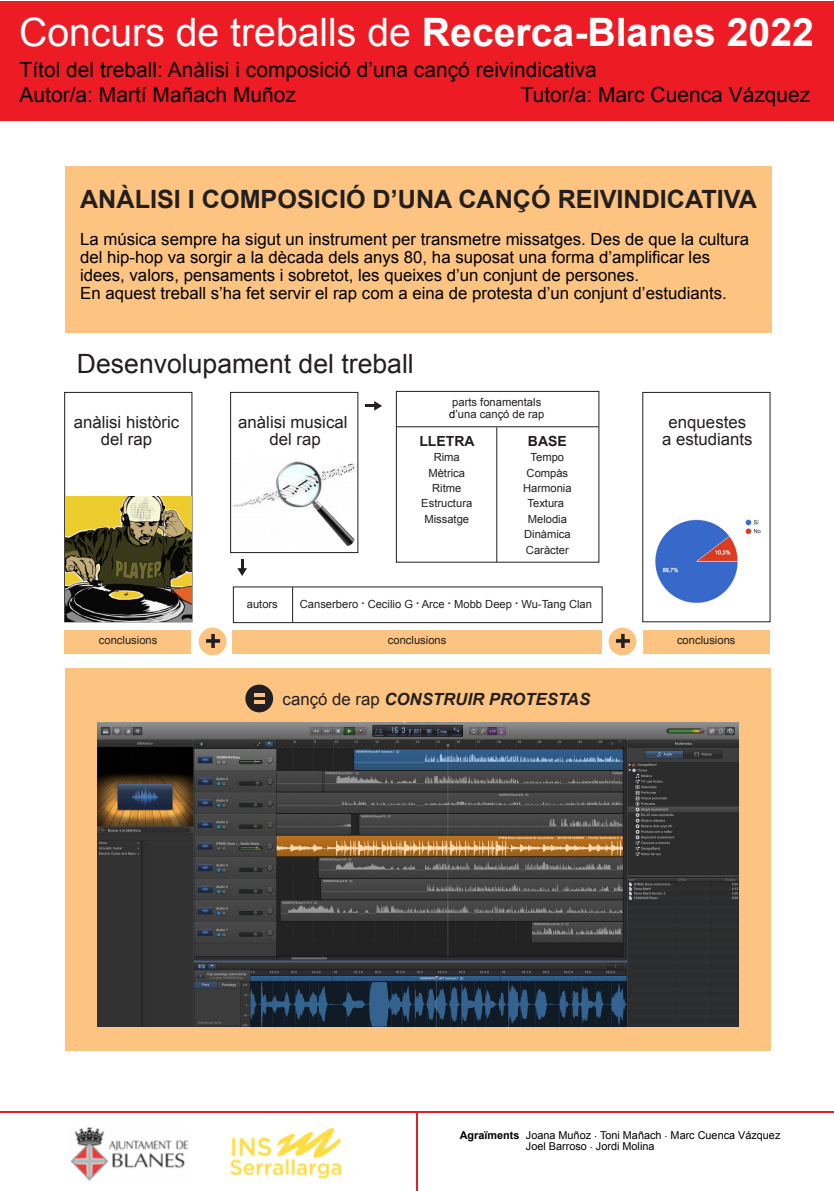
<style>
.page{position:relative;width:834px;height:1191px;background:#fff}
.page>*{position:absolute;margin:0;border:0;box-sizing:border-box;transform-origin:0 0}
.t1{font:39.16px "Arial";color:#fff}
.t2{font:26.57px "Arial";color:#231f20}
.t3{font:700 25.16px "Arial";color:#231f20}
.t4{font:20.96px/25.8px "Arial";color:#000}
.t5{font:16.76px/18.2px "Arial";color:#000}
.t6{font:16.76px/16.8px "Arial";color:#231f20;text-align:center}
.t7{font:italic 700 16.76px "Arial";color:#231f20}
.t8{font:700 13.96px "Arial";color:#231f20}
.t9{font:11.2px/15.4px "Arial";color:#231f20;text-align:center}
.t10{font:10.85px/10.8px "Arial";color:#000}
.t11{font:700 10.85px "Arial";color:#000}
.s1{font-weight:700}
.s2{color:#000}
.s3{font-weight:400;font-style:normal}
</style>
<div class="page">
<div style="left:0;top:1px;width:833px;height:120px;background:#ed1c24"></div>
<hr style="left:0;top:1111px;width:833px;height:1px;background:#ed1c24">
<hr style="left:416px;top:1111px;width:1px;height:79px;background:#ed1c24">
<div style="left:65px;top:668px;width:705px;height:383px;background:#fdc380"></div>
<img style="left:233px;top:461px;width:123px;height:85px">
<div style="left:64px;top:392px;width:128px;height:230px;border:1px solid #231f20"></div>
<img style="left:65px;top:496px;width:126px;height:125px">
<div style="left:230px;top:392px;width:128px;height:161px;border:1px solid #231f20"></div>
<div style="left:65px;top:166px;width:706px;height:166px;background:#fdc380"></div>
<div style="left:65px;top:630px;width:126px;height:23px;background:#fdc380"></div>
<div style="left:199px;top:627px;width:27px;height:28px;background:#fdc380;border-radius:50%"></div>
<svg style="left:206px;top:634px;width:14px;height:14px"></svg>
<div style="left:608px;top:627px;width:28px;height:28px;background:#fdc380;border-radius:50%"></div>
<svg style="left:615px;top:634px;width:14px;height:14px"></svg>
<div style="left:245px;top:684px;width:28px;height:28px;background:#231f20;border-radius:50%"></div>
<div style="left:232px;top:630px;width:369px;height:23px;background:#fdc380"></div>
<img style="left:655px;top:519px;width:106px;height:84px">
<div style="left:642px;top:392px;width:128px;height:230px;border:1px solid #231f20"></div>
<div style="left:642px;top:630px;width:127px;height:23px;background:#fdc380"></div>
<div style="left:233px;top:587px;width:369px;height:36px;border:1px solid #231f20"></div>
<div style="left:396px;top:391px;width:203px;height:171px;border:1px solid #231f20"></div>
<svg style="left:365px;top:401px;width:17px;height:10px"></svg>
<svg style="left:237px;top:559px;width:10px;height:17px"></svg>
<hr style="left:496px;top:427px;width:1px;height:135px;background:#231f20">
<hr style="left:292px;top:587px;width:1px;height:35px;background:#231f20">
<hr style="left:396px;top:426px;width:202px;height:1px;background:#231f20">
<img style="left:97px;top:722px;width:641px;height:304px">
<svg style="left:254px;top:694px;width:11px;height:10px"></svg>
<img style="left:70px;top:1127px;width:272px;height:54px">
<h1 class="t1" style="left:19px;top:7px;width:796px">Concurs de treballs de <span class="s1">Recerca-Blanes 2022</span></h1>
<p class="t4" style="left:20px;top:57px;width:578px">Títol del treball: Anàlisi i composició d’una cançó reivindicativa<br>Autor/a: Martí Mañach Muñoz</p>
<p class="t4" style="left:520px;top:82px;width:291px">Tutor/a: Marc Cuenca Vázquez</p>
<h3 class="t3" style="left:80px;top:182px;width:678px">ANÀLISI I COMPOSICIÓ D’UNA CANÇÓ REIVINDICATIVA</h3>
<p class="t5" style="left:80px;top:230px;width:670px">La música sempre ha sigut un instrument per transmetre missatges. Des de que la cultura del hip-hop va sorgir a la dècada dels anys 80, ha suposat una forma d’amplificar les idees, valors, pensaments i sobretot, les queixes d’un conjunt de persones.<br>En aquest treball s’ha fet servir el rap com a eina de protesta d’un conjunt d’estudiants.</p>
<h2 class="t2" style="left:77px;top:346px;width:338px">Desenvolupament del treball</h2>
<p class="t6" style="left:74px;top:414px;width:107px">anàlisi històric del rap</p>
<p class="t6" style="left:238px;top:414px;width:111px">anàlisi musical del rap</p>
<p class="t9" style="left:449px;top:396px;width:97px;line-height:12.6px;text-align:left">parts fonamentals <span class="s2">d’</span>una cançó de rap</p>
<p class="t8" style="left:419px;top:432px;width:57px">LLETRA</p>
<p class="t9" style="left:421px;top:450px;width:52px">Rima<br>Mètrica<br>Ritme<br>Estructura<br>Missatge</p>
<p class="t8" style="left:528px;top:432px;width:40px">BASE</p>
<p class="t9" style="left:523px;top:450px;width:50px">Tempo<br>Compàs<br>Harmonia<br>Textura<br>Melodia<br>Dinàmica<br>Caràcter</p>
<p class="t9" style="left:99px;top:632px;width:60px">conclusions</p>
<p class="t9" style="left:247px;top:597px;width:33px">autors</p>
<p class="t9" style="left:300px;top:596px;width:294px">Canserbero <sup>.</sup> Cecilio G <sup>.</sup> Arce <sup>.</sup> Mobb Deep <sup>.</sup> Wu-Tang Clan</p>
<p class="t9" style="left:388px;top:632px;width:60px">conclusions</p>
<p class="t7" style="left:282px;top:688px;width:309px"><span class="s3">cançó de rap</span> CONSTRUIR PROTESTAS</p>
<p class="t6" style="left:662px;top:414px;width:92px">enquestes a estudiants</p>
<p class="t9" style="left:677px;top:632px;width:60px">conclusions</p>
<p class="t11" style="left:459px;top:1128px;width:61px">Agraïments</p>
<p class="t10" style="left:526px;top:1130px;width:256px">Joana Muñoz . Toni Mañach . Marc Cuenca Vázquez<br>Joel Barroso . Jordi Molina</p>
</div>
